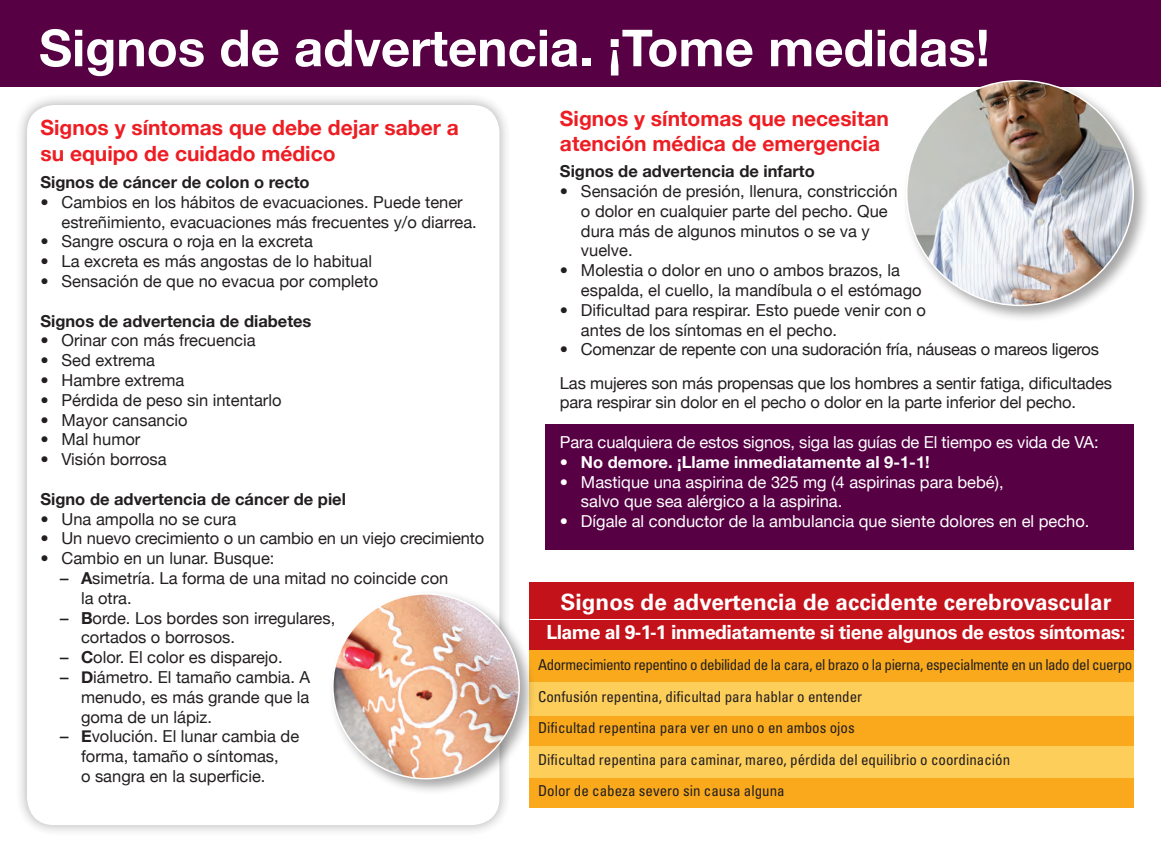
<style>
.page{position:relative;width:1161px;height:864px;background:#fff}
.page>*{position:absolute;margin:0;border:0;box-sizing:border-box;transform-origin:0 0}
.t1{font:700 51px "Helvetica Neue";color:#fff}
.t2{font:700 22.5px "Univers";color:#fff}
.t3{font:700 21px/25.2px "Helvetica Neue";color:#ee1d23}
.t4{font:700 19.5px "Univers";letter-spacing:-.03em;color:#fff}
.t5{font:16.5px/19.8px "Helvetica Neue";color:#231f20}
.t6{font:16.5px/19.8px "Helvetica Neue";color:#fff}
.t7{font:700 16.5px "Helvetica Neue";color:#231f20}
.t8{font:700 16.5px "Helvetica Neue";color:#fff}
.t9{font:condensed 15px/31.5px "Univers";color:#231f20}
.s1{font-weight:700}
</style>
<div class="page">
<div style="left:546px;top:424px;width:588px;height:125px;background:#570044"></div>
<div style="left:15px;top:93px;width:496px;height:744px;background:#231f20;opacity:.4"></div>
<div style="left:27px;top:105px;width:473px;height:720px;background:#fff;border-radius:27px"></div>
<div style="left:0;top:0;width:1161px;height:86px;background:#570044"></div>
<div style="left:530px;top:609px;width:604px;height:199px;background:#fece5a"></div>
<div style="left:530px;top:583px;width:604px;height:67px;background:#c4121a"></div>
<div style="left:530px;top:650px;width:604px;height:31px;background:#f9a91b"></div>
<div style="left:530px;top:717px;width:604px;height:29px;background:#f9a91b"></div>
<div style="left:530px;top:779px;width:604px;height:29px;background:#f9a91b"></div>
<hr style="left:530px;top:619px;width:604px;height:1px;background:#fff">
<div style="left:328px;top:589px;width:208px;height:207px;background:#231f20;opacity:.4"></div>
<div style="left:902px;top:76px;width:249px;height:246px;background:#231f20;opacity:.4"></div>
<img style="left:907px;top:81px;width:225px;height:224px">
<img style="left:334px;top:595px;width:184px;height:183px">
<h2 class="t1" style="left:39px;top:16px;width:952px">Signos de advertencia. ¡Tome medidas!</h2>
<h3 class="t3" style="left:40px;top:115px;width:420px">Signos y síntomas que debe dejar saber a su equipo de cuidado médico</h3>
<h4 class="t7" style="left:40px;top:172px;width:271px">Signos de cáncer de colon o recto</h4>
<p class="t5" style="left:62px;top:192px;width:417px">Cambios en los hábitos de evacuaciones. Puede tener estreñimiento, evacuaciones más frecuentes y/o diarrea.</p>
<p class="t5" style="left:62px;top:231px;width:253px">Sangre oscura o roja en la excreta</p>
<p class="t5" style="left:62px;top:251px;width:312px">La excreta es más angostas de lo habitual</p>
<p class="t5" style="left:62px;top:271px;width:318px">Sensación de que no evacua por completo</p>
<h4 class="t7" style="left:40px;top:311px;width:273px">Signos de advertencia de diabetes</h4>
<p class="t5" style="left:62px;top:330px;width:196px">Orinar con más frecuencia</p>
<p class="t5" style="left:62px;top:350px;width:95px">Sed extrema</p>
<p class="t5" style="left:62px;top:370px;width:124px">Hambre extrema</p>
<p class="t5" style="left:62px;top:390px;width:222px">Pérdida de peso sin intentarlo</p>
<p class="t5" style="left:62px;top:410px;width:128px">Mayor cansancio</p>
<p class="t5" style="left:62px;top:429px;width:80px">Mal humor</p>
<p class="t5" style="left:62px;top:449px;width:107px">Visión borrosa</p>
<p class="t5" style="left:41px;top:192px;width:10px">•</p>
<p class="t5" style="left:41px;top:231px;width:10px;text-align:justify">• • •</p>
<p class="t5" style="left:40px;top:330px;width:10px;text-align:justify">• • • • • • •</p>
<h4 class="t7" style="left:40px;top:489px;width:307px">Signo de advertencia de cáncer de piel</h4>
<p class="t5" style="left:40px;top:509px;width:10px;text-align:justify">• • •</p>
<p class="t5" style="left:62px;top:509px;width:176px">Una ampolla no se cura</p>
<p class="t5" style="left:62px;top:528px;width:424px">Un nuevo crecimiento o un cambio en un viejo crecimiento</p>
<p class="t5" style="left:62px;top:548px;width:215px">Cambio en un lunar. Busque:</p>
<p class="t5" style="left:81px;top:568px;width:369px"><span class="s1">A</span>simetría. La forma de una mitad no coincide con la otra.</p>
<p class="t5" style="left:81px;top:608px;width:256px"><span class="s1">B</span>orde. Los bordes son irregulares, cortados o borrosos.</p>
<p class="t5" style="left:81px;top:647px;width:203px"><span class="s1">C</span>olor. El color es disparejo.</p>
<p class="t5" style="left:81px;top:667px;width:231px;text-align:justify"><span class="s1">D</span>iámetro. El tamaño cambia. A menudo, es más grande que la goma de un lápiz.</p>
<p class="t5" style="left:81px;top:726px;width:220px"><span class="s1">E</span>volución. El lunar cambia de forma, tamaño o síntomas,<br>o sangra en la superficie.</p>
<p class="t5" style="left:60px;top:568px;width:10px">–</p>
<p class="t5" style="left:60px;top:608px;width:10px">–</p>
<p class="t5" style="left:60px;top:647px;width:10px">– –</p>
<p class="t5" style="left:60px;top:726px;width:10px">–</p>
<h3 class="t3" style="left:560px;top:106px;width:330px">Signos y síntomas que necesitan atención médica de emergencia</h3>
<h4 class="t7" style="left:560px;top:161px;width:256px">Signos de advertencia de infarto</h4>
<p class="t5" style="left:581px;top:181px;width:318px">Sensación de presión, llenura, constricción o dolor en cualquier parte del pecho. Que dura más de algunos minutos o se va y vuelve.</p>
<p class="t5" style="left:581px;top:260px;width:342px">Molestia o dolor en uno o ambos brazos, la espalda, el cuello, la mandíbula o el estómago</p>
<p class="t5" style="left:581px;top:300px;width:347px">Dificultad para respirar. Esto puede venir con o antes de los síntomas en el pecho.</p>
<p class="t5" style="left:581px;top:339px;width:519px">Comenzar de repente con una sudoración fría, náuseas o mareos ligeros</p>
<p class="t5" style="left:560px;top:373px;width:553px">Las mujeres son más propensas que los hombres a sentir fatiga, dificultades para respirar sin dolor en el pecho o dolor en la parte inferior del pecho.</p>
<p class="t6" style="left:560px;top:432px;width:540px">Para cualquiera de estos signos, siga las guías de El tiempo es vida de VA:</p>
<p class="t8" style="left:581px;top:452px;width:350px">No demore. ¡Llame inmediatamente al 9-1-1!</p>
<p class="t6" style="left:581px;top:472px;width:424px">Mastique una aspirina de 325 mg (4 aspirinas para bebé), salvo que sea alérgico a la aspirina.</p>
<p class="t6" style="left:581px;top:511px;width:510px">Dígale al conductor de la ambulancia que siente dolores en el pecho.</p>
<p class="t5" style="left:560px;top:181px;width:10px">•</p>
<p class="t5" style="left:560px;top:260px;width:10px">•</p>
<p class="t5" style="left:560px;top:300px;width:10px">•</p>
<p class="t5" style="left:560px;top:339px;width:10px">•</p>
<p class="t6" style="left:560px;top:452px;width:10px">• •</p>
<p class="t6" style="left:560px;top:511px;width:10px">•</p>
<h3 class="t2" style="left:561px;top:589px;width:552px">Signos de advertencia de accidente cerebrovascular</h3>
<p class="t4" style="left:547px;top:620px;width:581px">Llame al 9-1-1 inmediatamente si tiene algunos de estos síntomas:</p>
<p class="t9" style="left:538px;top:649px;width:596px">Adormecimiento repentino o debilidad de la cara, el brazo o la pierna, especialmente en un lado del cuerpo Confusión repentina, dificultad para hablar o entender<br>Dificultad repentina para ver en uno o en ambos ojos<br>Dificultad repentina para caminar, mareo, pérdida del equilibrio o coordinación<br>Dolor de cabeza severo sin causa alguna</p>
</div>
